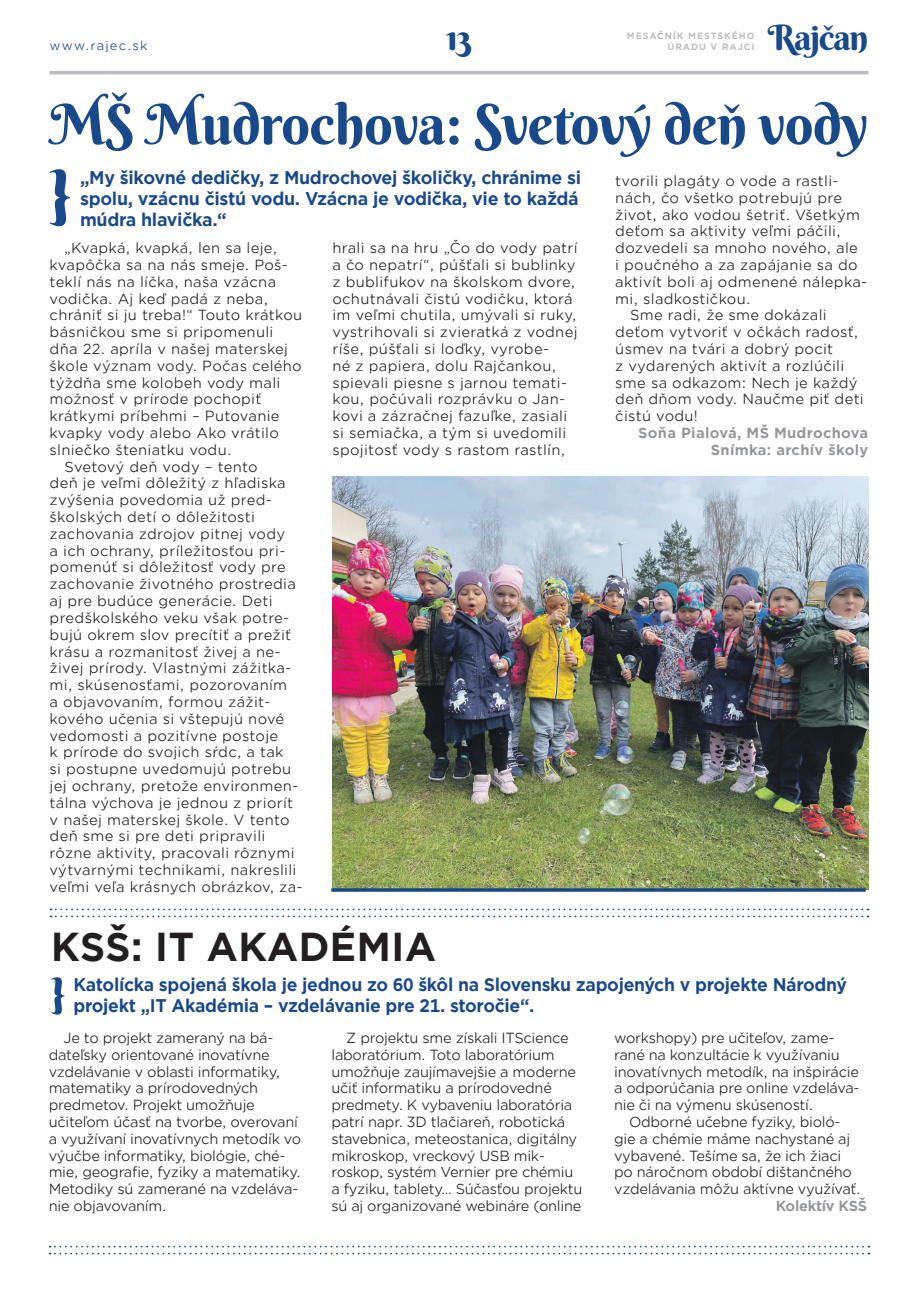
<style>
.page{position:relative;width:918px;height:1305px;background:#fff}
.page>*{position:absolute;margin:0;border:0;box-sizing:border-box;transform-origin:0 0}
.t1{font:56px "Berkshire Swash";letter-spacing:-.01em;color:#18498b}
.t2{font:700 38.5px "Gotham Office";color:#231f20}
.t3{font:35px "Berkshire Swash";letter-spacing:-.04em;color:#18498b}
.t4{font:700 17.5px/21px "Gotham Office";letter-spacing:-.02em;color:#18498b;scale:.96 1}
.t5{font:700 17.5px/21px "Gotham Office";letter-spacing:-.02em;color:#18498b}
.t6{font:14px/16.8px "Gotham Office";letter-spacing:.01em;color:#231f20}
.t7{font:14px/16.8px "Gotham Office";letter-spacing:-.02em;color:#231f20}
.t8{font:700 14px/16.8px "Gotham Office";letter-spacing:.02em;color:#939598;text-align:right}
.t9{font:700 14px "Gotham Office";letter-spacing:-.02em;color:#939598}
.t10{font:12.25px "Gotham Office";letter-spacing:.1em;color:#18498b}
.t11{font:700 8.75px/10.5px "Gotham Office";letter-spacing:.1em;color:#bcbdc0;text-align:right}
</style>
<div class="page">
<svg style="left:50px;top:1245px;width:819px;height:9px"></svg>
<hr style="left:50px;top:71px;width:818px;height:3px;background:#bcbdc0">
<svg style="left:50px;top:169px;width:20px;height:57px"></svg>
<svg style="left:50px;top:908px;width:818px;height:9px"></svg>
<svg style="left:51px;top:977px;width:13px;height:37px"></svg>
<img style="left:332px;top:477px;width:536px;height:412px">
<svg style="left:331px;top:888px;width:534px;height:4px;background:#2d598e"></svg>
<p class="t10" style="left:50px;top:37px;width:99px">www.rajec.sk</p>
<h3 class="t3" style="left:446px;top:15px;width:27px">13</h3>
<h3 class="t3" style="left:767px;top:15px;width:102px">Rajčan</h3>
<p class="t11" style="left:627px;top:31px;width:129px">MESAČNÍK MESTSKÉHO<br>ÚRADU V RAJCI</p>
<h1 class="t1" style="left:50px;top:89px;width:819px">MŠ Mudrochova: Svetový deň vody</h1>
<p class="t5" style="left:80px;top:167px;width:503px">„My šikovné dedičky, z Mudrochovej školičky, chránime si spolu, vzácnu čistú vodu. Vzácna je vodička, vie to každá múdra hlavička.“</p>
<p class="t6" style="left:64px;top:239px;width:214px">„Kvapká, kvapká, len sa leje,</p>
<p class="t6" style="left:50px;top:256px;width:240px">kvapôčka sa na nás smeje. Poš-</p>
<p class="t6" style="left:50px;top:273px;width:228px">teklí nás na líčka, naša vzácna</p>
<p class="t6" style="left:50px;top:290px;width:220px">vodička. Aj keď padá z neba,</p>
<p class="t6" style="left:50px;top:306px;width:254px">chrániť si ju treba!“ Touto krátkou</p>
<p class="t6" style="left:50px;top:323px;width:225px">básničkou sme si pripomenuli</p>
<p class="t6" style="left:50px;top:340px;width:240px">dňa 22. apríla v našej materskej</p>
<p class="t6" style="left:50px;top:357px;width:254px">škole význam vody. Počas celého</p>
<p class="t6" style="left:50px;top:374px;width:232px">týždňa sme kolobeh vody mali</p>
<p class="t6" style="left:50px;top:390px;width:213px">možnosť v prírode pochopiť</p>
<p class="t6" style="left:50px;top:407px;width:231px">krátkymi príbehmi – Putovanie</p>
<p class="t6" style="left:50px;top:424px;width:231px">kvapky vody alebo Ako vrátilo</p>
<p class="t6" style="left:50px;top:441px;width:183px">slniečko šteniatku vodu.</p>
<p class="t6" style="left:64px;top:458px;width:195px">Svetový deň vody – tento</p>
<p class="t6" style="left:50px;top:474px;width:238px">deň je veľmi dôležitý z hľadiska</p>
<p class="t6" style="left:50px;top:491px;width:224px">zvýšenia povedomia už pred-</p>
<p class="t6" style="left:50px;top:508px;width:207px">školských detí o dôležitosti</p>
<p class="t6" style="left:50px;top:525px;width:237px">zachovania zdrojov pitnej vody</p>
<p class="t6" style="left:50px;top:542px;width:237px">a ich ochrany, príležitosťou pri-</p>
<p class="t6" style="left:50px;top:558px;width:238px">pomenúť si dôležitosť vody pre</p>
<p class="t6" style="left:50px;top:575px;width:248px">zachovanie životného prostredia</p>
<p class="t6" style="left:50px;top:592px;width:225px">aj pre budúce generácie. Deti</p>
<p class="t6" style="left:50px;top:609px;width:241px">predškolského veku však potre-</p>
<p class="t6" style="left:50px;top:626px;width:243px">bujú okrem slov precítiť a prežiť</p>
<p class="t6" style="left:50px;top:642px;width:232px">krásu a rozmanitosť živej a ne-</p>
<p class="t6" style="left:50px;top:659px;width:243px">živej prírody. Vlastnými zážitka-</p>
<p class="t6" style="left:50px;top:676px;width:239px">mi, skúsenosťami, pozorovaním</p>
<p class="t6" style="left:50px;top:693px;width:222px">a objavovaním, formou zážit-</p>
<p class="t6" style="left:50px;top:710px;width:236px">kového učenia si vštepujú nové</p>
<p class="t6" style="left:50px;top:726px;width:230px">vedomosti a pozitívne postoje</p>
<p class="t6" style="left:50px;top:743px;width:235px">k prírode do svojich sŕdc, a tak</p>
<p class="t6" style="left:50px;top:760px;width:243px">si postupne uvedomujú potrebu</p>
<p class="t6" style="left:50px;top:777px;width:250px">jej ochrany, pretože environmen-</p>
<p class="t6" style="left:50px;top:794px;width:245px">tálna výchova je jednou z priorít</p>
<p class="t6" style="left:50px;top:810px;width:242px">v našej materskej škole. V tento</p>
<p class="t6" style="left:50px;top:827px;width:217px">deň sme si pre deti pripravili</p>
<p class="t6" style="left:50px;top:844px;width:246px">rôzne aktivity, pracovali rôznymi</p>
<p class="t6" style="left:50px;top:861px;width:248px">výtvarnými technikami, nakreslili</p>
<p class="t6" style="left:50px;top:878px;width:254px">veľmi veľa krásnych obrázkov, za-</p>
<p class="t6" style="left:332px;top:239px;width:247px">hrali sa na hru „Čo do vody patrí a čo nepatrí“, púšťali si bublinky z bublifukov na školskom dvore, ochutnávali čistú vodičku, ktorá im veľmi chutila, umývali si ruky, vystrihovali si zvieratká z vodnej ríše, púšťali si loďky, vyrobe-<br>né z papiera, dolu Rajčankou, spievali piesne s jarnou temati&shy;kou, počúvali rozprávku o Jan&shy;kovi a zázračnej fazuľke, zasiali si semiačka, a tým si uvedomili spojitosť vody s rastom rastlín,</p>
<p class="t6" style="left:615px;top:172px;width:225px">tvorili plagáty o vode a rastli-</p>
<p class="t6" style="left:615px;top:189px;width:228px">nách, čo všetko potrebujú pre</p>
<p class="t6" style="left:615px;top:206px;width:246px">život, ako vodou šetriť. Všetkým</p>
<p class="t6" style="left:615px;top:222px;width:227px">deťom sa aktivity veľmi páčili,</p>
<p class="t6" style="left:615px;top:239px;width:244px">dozvedeli sa mnoho nového, ale</p>
<p class="t6" style="left:615px;top:256px;width:244px">i poučného a za zapájanie sa do</p>
<p class="t6" style="left:615px;top:273px;width:254px">aktivít boli aj odmenené nálepka-</p>
<p class="t6" style="left:615px;top:290px;width:137px">mi, sladkostičkou.</p>
<p class="t6" style="left:630px;top:306px;width:198px">Sme radi, že sme dokázali</p>
<p class="t6" style="left:615px;top:323px;width:244px">deťom vytvoriť v očkách radosť,</p>
<p class="t6" style="left:615px;top:340px;width:219px">úsmev na tvári a dobrý pocit</p>
<p class="t6" style="left:615px;top:357px;width:230px">z vydarených aktivít a rozlúčili</p>
<p class="t6" style="left:615px;top:374px;width:244px">sme sa odkazom: Nech je každý</p>
<p class="t6" style="left:615px;top:390px;width:250px">deň dňom vody. Naučme piť deti</p>
<p class="t6" style="left:615px;top:407px;width:84px">čistú vodu!</p>
<p class="t8" style="left:638px;top:424px;width:232px">Soňa Pialová, MŠ Mudrochova<br>Snímka: archív školy</p>
<h2 class="t2" style="left:51px;top:921px;width:387px">KSŠ: IT AKADÉMIA</h2>
<p class="t4" style="left:73px;top:974px;width:807px">Katolícka spojená škola je jednou zo 60 škôl na Slovensku zapojených v projekte Národný projekt „IT Akadémia – vzdelávanie pre 21. storočie“.</p>
<p class="t7" style="left:49px;top:1029px;width:254px;text-indent:15px">Je to projekt zameraný na bá&shy;dateľsky orientované inovatívne vzdelávanie v oblasti informatiky, matematiky a prírodovedných predmetov. Projekt umožňuje učiteľom účasť na tvorbe, overovaní a využívaní inovatívnych metodík vo výučbe informatiky, biológie, ché&shy;mie, geografie, fyziky a matematiky.<br>Metodiky sú zamerané na vzdeláva&shy;nie objavovaním.</p>
<p class="t7" style="left:331px;top:1029px;width:252px;text-indent:15px">Z projektu sme získali ITScience laboratórium. Toto laboratórium umožňuje zaujímavejšie a moderne učiť informatiku a prírodovedné predmety. K vybaveniu laboratória patrí napr. 3D tlačiareň, robotická stavebnica, meteostanica, digitálny mikroskop, vreckový USB mik&shy;roskop, systém Vernier pre chémiu a fyziku, tablety… Súčasťou projektu sú aj organizované webináre (online</p>
<p class="t7" style="left:614px;top:1029px;width:247px">workshopy) pre učiteľov, zame&shy;rané na konzultácie k využívaniu inovatívnych metodík, na inšpirácie a odporúčania pre online vzdeláva&shy;nie či na výmenu skúseností.</p>
<p class="t7" style="left:614px;top:1113px;width:248px;text-indent:15px">Odborné učebne fyziky, bioló&shy;gie a chémie máme nachystané aj vybavené. Tešíme sa, že ich žiaci po náročnom období dištančného vzdelávania môžu aktívne využívať.</p>
<p class="t9" style="left:775px;top:1196px;width:93px">Kolektív KSŠ</p>
</div>
